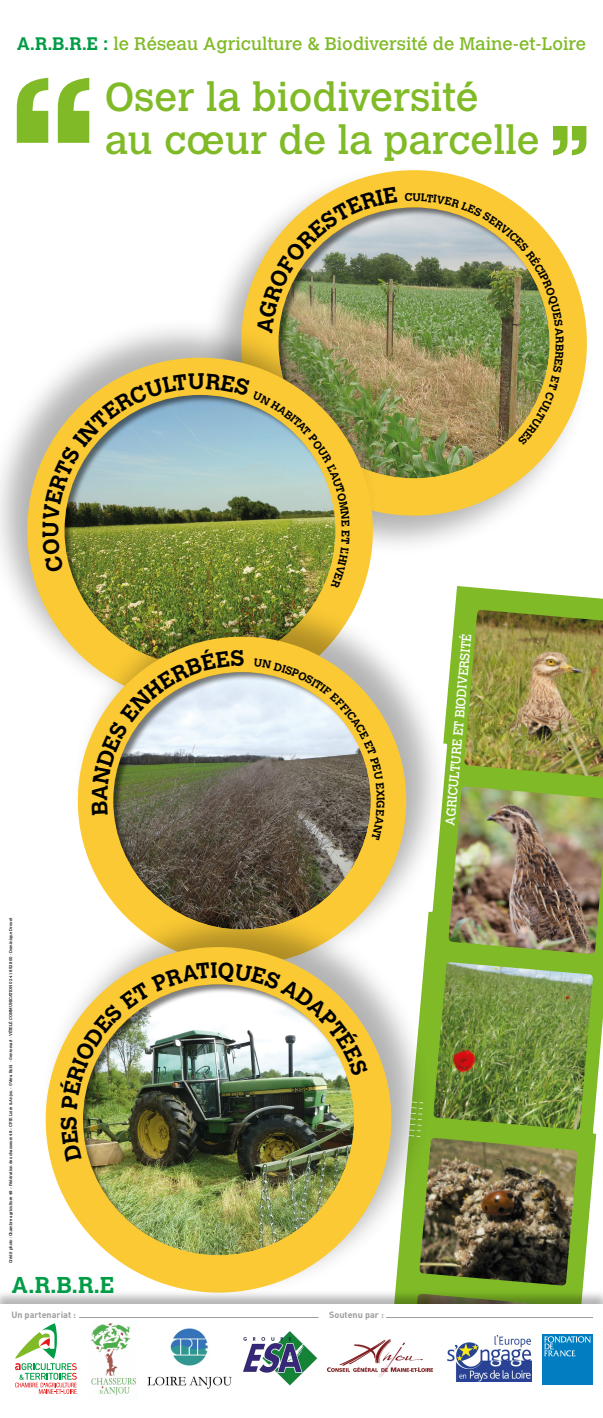
<style>
.page{position:relative;width:603px;height:1418px;background:#fff}
.page>*{position:absolute;margin:0;border:0;box-sizing:border-box;transform-origin:0 0}
.t1{font:39.92px/43px "Calvert";color:#80ba27}
.t2{font:700 22.75px "Calvert";color:#009c46}
.t3{font:18px "Calvert";color:#80ba27}
.t4{font:13.05px "Calvert";color:#fff;scale:.95 1}
.t5{font:700 9px "DIN";color:#9d9d9c}
.t6{font:4px "Calvert";color:#000}
.s1{font-weight:700;color:#009c46}
</style>
<div class="page">
<svg style="left:432px;top:586px;width:170px;height:703px;fill:#80ba27"></svg>
<img style="left:448px;top:786px;width:154px;height:168px">
<img style="left:433px;top:962px;width:160px;height:168px">
<img style="left:432px;top:1137px;width:145px;height:148px">
<img style="left:463px;top:610px;width:139px;height:167px">
<svg style="left:17px;top:78px;width:72px;height:65px"></svg>
<svg style="left:553px;top:126px;width:33px;height:29px"></svg>
<div style="left:200px;top:164px;width:392px;height:393px;background:#000;opacity:.3"></div>
<div style="left:241px;top:170px;width:345px;height:345px;background:#fac934;border-radius:50%"></div>
<div style="left:276px;top:205px;width:275px;height:273px;background:#000;opacity:.5"></div>
<div style="left:0;top:316px;width:378px;height:393px;background:#000;opacity:.3"></div>
<div style="left:27px;top:358px;width:346px;height:345px;background:#fac934;border-radius:50%"></div>
<div style="left:62px;top:393px;width:276px;height:273px;background:#000;opacity:.5"></div>
<div style="left:72px;top:595px;width:375px;height:375px;background:#000;opacity:.3"></div>
<div style="left:78px;top:636px;width:328px;height:328px;background:#fac934;border-radius:50%"></div>
<div style="left:111px;top:670px;width:262px;height:259px;background:#000;opacity:.5"></div>
<div style="left:40px;top:905px;width:392px;height:393px;background:#000;opacity:.3"></div>
<div style="left:46px;top:947px;width:345px;height:345px;background:#fac934;border-radius:50%"></div>
<div style="left:81px;top:982px;width:275px;height:273px;background:#000;opacity:.5"></div>
<div style="left:0;top:1289px;width:602px;height:128px;background:#000;opacity:.3"></div>
<div style="left:0;top:1304px;width:602px;height:113px;background:#fff"></div>
<img style="left:328px;top:1339px;width:104px;height:38px">
<img style="left:447px;top:1335px;width:84px;height:46px">
<svg style="left:15px;top:1323px;width:62px;height:70px"></svg>
<img style="left:90px;top:1323px;width:47px;height:73px">
<img style="left:243px;top:1331px;width:75px;height:54px">
<img style="left:147px;top:1328px;width:85px;height:61px">
<div style="left:542px;top:1334px;width:50px;height:50px;background:#007ec1"></div>
<svg style="left:544px;top:1336px;width:46px;height:20px"></svg>
<hr style="left:79px;top:1317px;width:239px;height:1px;background:#9d9d9c">
<hr style="left:386px;top:1317px;width:206px;height:1px;background:#9d9d9c">
<img style="left:257px;top:187px;width:140px;height:146px">
<img style="left:404px;top:193px;width:159px;height:252px">
<img style="left:42px;top:373px;width:307px;height:215px">
<svg style="left:91px;top:649px;width:153px;height:166px"></svg>
<svg style="left:253px;top:658px;width:131px;height:182px"></svg>
<svg style="left:81px;top:1116px;width:1px;height:45px"></svg>
<img style="left:59px;top:962px;width:309px;height:147px">
<h3 class="t3" style="left:17px;top:33px;width:570px"><span class="s1">A.R.B.R.E :</span> le Réseau Agriculture &amp; Biodiversité de Maine-et-Loire</h3>
<h1 class="t1" style="left:105px;top:76px;width:436px">Oser la biodiversité<br>au cœur de la parcelle</h1>
<p class="t6" style="left:8px;top:1263px;width:347px;rotate:-90deg">Crédit photo : Chambre agriculture 49 – Fédération des chasseurs 49 – CPIE Loire &amp; Anjou - ©Vera Buhl - ©entomart - VÉTELÉ COMMUNICATION 02 41 852 800 - Dominique Drouet</p>
<h2 class="t2" style="left:12px;top:1270px;width:104px">A.R.B.R.E</h2>
<h3 class="t5" style="left:11px;top:1308px;width:66px">Un partenariat :</h3>
<h3 class="t5" style="left:329px;top:1308px;width:56px">Soutenu par :</h3>
<h3 class="t4" style="left:442px;top:825px;width:204px;rotate:-85deg">AGRICULTURE ET BIODIVERSITÉ</h3>
</div>
